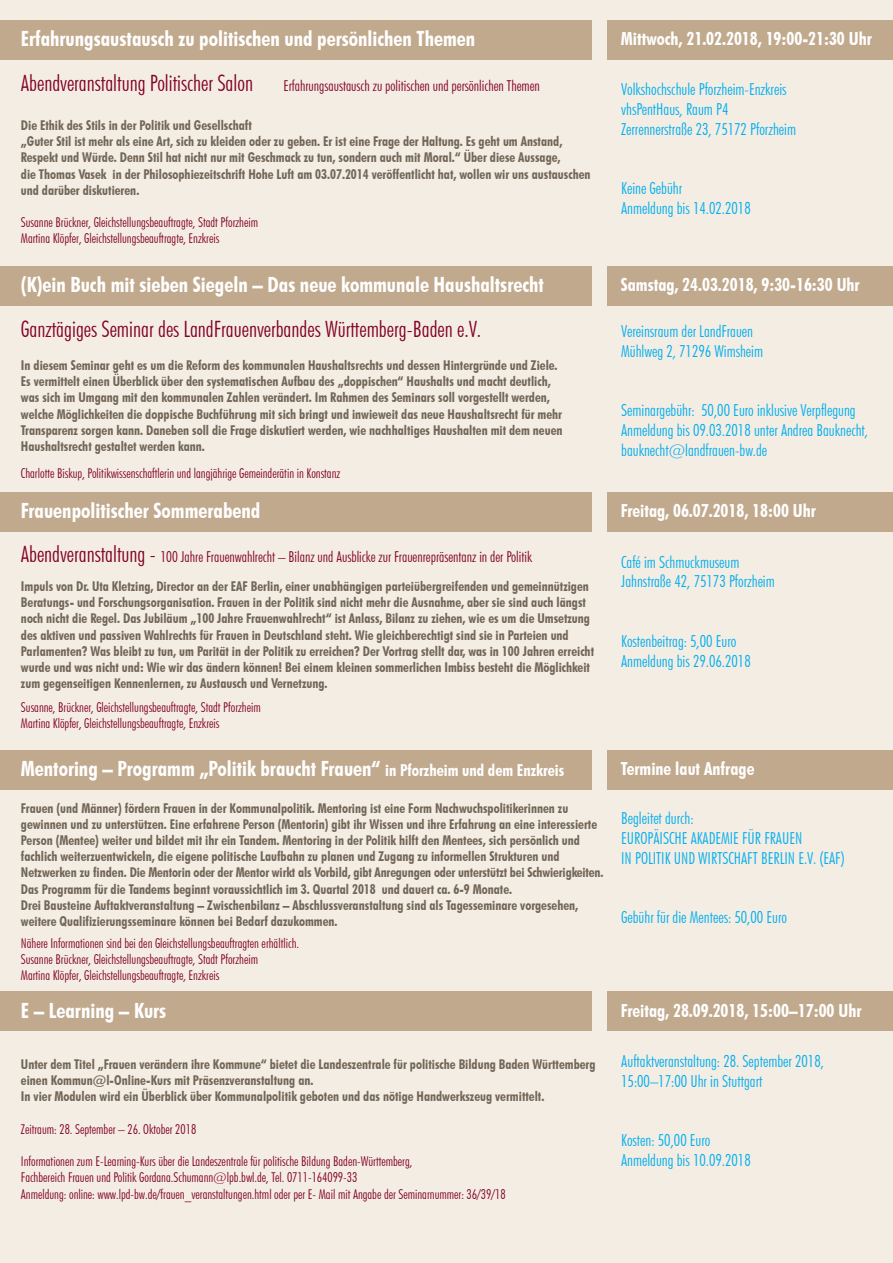
<style>
.page{position:relative;width:893px;height:1263px;background:#f4ede3}
.page>*{position:absolute;margin:0;border:0;box-sizing:border-box;transform-origin:0 0}
.t1{font:300 condensed 22.5px "Futura BT";color:#810026}
.t2{font:700 condensed 21px "Futura BT";color:#fff}
.t3{font:700 condensed 18px "Futura BT";color:#fff}
.t4{font:300 condensed 16.5px/19.8px "Futura BT";color:#00aeef}
.t5{font:300 condensed 15px "Futura BT";color:#810026}
.t6{font:700 condensed 13.5px/16.2px "Futura BT";color:#726658}
.t7{font:300 condensed 13.5px/16.2px "Futura BT";color:#810026}
.s1{font-size:22.5px}
.s2{font-size:16.5px}
</style>
<div class="page">
<div style="left:0;top:20px;width:591px;height:39px;background:#c1a98d"></div>
<div style="left:608px;top:20px;width:285px;height:39px;background:#c1a98d"></div>
<div style="left:0;top:266px;width:591px;height:39px;background:#c1a98d"></div>
<div style="left:608px;top:266px;width:285px;height:39px;background:#c1a98d"></div>
<div style="left:0;top:492px;width:591px;height:39px;background:#c1a98d"></div>
<div style="left:608px;top:492px;width:285px;height:39px;background:#c1a98d"></div>
<div style="left:0;top:992px;width:591px;height:39px;background:#c1a98d"></div>
<div style="left:608px;top:992px;width:285px;height:39px;background:#c1a98d"></div>
<div style="left:0;top:750px;width:591px;height:39px;background:#c1a98d"></div>
<div style="left:608px;top:750px;width:285px;height:39px;background:#c1a98d"></div>
<p class="t2" style="left:21px;top:26px;width:456px">Erfahrungsaustausch zu politischen und persönlichen Themen</p>
<p class="t3" style="left:621px;top:28px;width:252px">Mittwoch, 21.02.2018, 19:00-21:30 Uhr</p>
<p class="t4" style="left:621px;top:79px;width:176px">Volkshochschule Pforzheim-Enzkreis vhsPentHaus, Raum P4<br>Zerrennerstraße 23, 75172 Pforzheim</p>
<p class="t1" style="left:21px;top:69px;width:234px">Abendveranstaltung Politischer Salon</p>
<p class="t5" style="left:284px;top:77px;width:258px">Erfahrungsaustausch zu politischen und persönlichen Themen</p>
<p class="t6" style="left:21px;top:117px;width:571px">Die Ethik des Stils in der Politik und Gesellschaft<br>„Guter Stil ist mehr als eine Art, sich zu kleiden oder zu geben. Er ist eine Frage der Haltung. Es geht um Anstand, Respekt und Würde. Denn Stil hat nicht nur mit Geschmack zu tun, sondern auch mit Moral.“ Über diese Aussage,<br>die Thomas Vasek in der Philosophiezeitschrift Hohe Luft am 03.07.2014 veröffentlicht hat, wollen wir uns austauschen und darüber diskutieren.</p>
<p class="t7" style="left:21px;top:214px;width:239px">Susanne Brückner, Gleichstellungsbeauftragte, Stadt Pforzheim<br>Martina Klöpfer, Gleichstellungsbeauftragte, Enzkreis</p>
<p class="t4" style="left:621px;top:178px;width:131px">Keine Gebühr<br>Anmeldung bis 14.02.2018</p>
<p class="t2" style="left:21px;top:272px;width:524px">(K)ein Buch mit sieben Siegeln – Das neue kommunale Haushaltsrecht</p>
<p class="t3" style="left:621px;top:274px;width:240px">Samstag, 24.03.2018, 9:30-16:30 Uhr</p>
<p class="t4" style="left:621px;top:321px;width:143px">Vereinsraum der LandFrauen<br>Mühlweg 2, 71296 Wimsheim</p>
<p class="t1" style="left:21px;top:315px;width:462px">Ganztägiges Seminar des LandFrauenverbandes Württemberg-Baden e.V.</p>
<p class="t6" style="left:21px;top:357px;width:543px">In diesem Seminar geht es um die Reform des kommunalen Haushaltsrechts und dessen Hintergründe und Ziele.<br>Es vermittelt einen Überblick über den systematischen Aufbau des „doppischen“ Haushalts und macht deutlich, was sich im Umgang mit den kommunalen Zahlen verändert. Im Rahmen des Seminars soll vorgestellt werden, welche Möglichkeiten die doppische Buchführung mit sich bringt und inwieweit das neue Haushaltsrecht für mehr Transparenz sorgen kann. Daneben soll die Frage diskutiert werden, wie nachhaltiges Haushalten mit dem neuen Haushaltsrecht gestaltet werden kann.</p>
<p class="t7" style="left:21px;top:465px;width:321px">Charlotte Biskup, Politikwissenschaftlerin und langjährige Gemeinderätin in Konstanz</p>
<p class="t4" style="left:621px;top:400px;width:248px">Seminargebühr: 50,00 Euro inklusive Verpflegung<br>Anmeldung bis 09.03.2018 unter Andrea Bauknecht, bauknecht@landfrauen-bw.de</p>
<p class="t2" style="left:21px;top:498px;width:241px">Frauenpolitischer Sommerabend</p>
<p class="t3" style="left:621px;top:500px;width:197px">Freitag, 06.07.2018, 18:00 Uhr</p>
<p class="t4" style="left:621px;top:552px;width:155px">Café im Schmuckmuseum<br>Jahnstraße 42, 75173 Pforzheim</p>
<p class="t5" style="left:21px;top:548px;width:513px"><span class="s1">Abendveranstaltung -</span> 100 Jahre Frauenwahlrecht – Bilanz und Ausblicke zur Frauenrepräsentanz in der Politik</p>
<p class="t6" style="left:21px;top:578px;width:575px">Impuls von Dr. Uta Kletzing, Director an der EAF Berlin, einer unabhängigen parteiübergreifenden und gemeinnützigen Beratungs- und Forschungsorganisation. Frauen in der Politik sind nicht mehr die Ausnahme, aber sie sind auch längst noch nicht die Regel. Das Jubiläum „100 Jahre Frauenwahlrecht“ ist Anlass, Bilanz zu ziehen, wie es um die Umsetzung des aktiven und passiven Wahlrechts für Frauen in Deutschland steht. Wie gleichberechtigt sind sie in Parteien und Parlamenten? Was bleibt zu tun, um Parität in der Politik zu erreichen? Der Vortrag stellt dar, was in 100 Jahren erreicht wurde und was nicht und: Wie wir das ändern können! Bei einem kleinen sommerlichen Imbiss besteht die Möglichkeit zum gegenseitigen Kennenlernen, zu Austausch und Vernetzung.</p>
<p class="t7" style="left:21px;top:698px;width:241px">Susanne, Brückner, Gleichstellungsbeauftragte, Stadt Pforzheim<br>Martina Klöpfer, Gleichstellungsbeauftragte, Enzkreis</p>
<p class="t4" style="left:621px;top:631px;width:131px">Kostenbeitrag: 5,00 Euro<br>Anmeldung bis 29.06.2018</p>
<p class="t2" style="left:21px;top:756px;width:545px">Mentoring – Programm „Politik braucht Frauen“ <span class="s2">in Pforzheim und dem Enzkreis</span></p>
<p class="t3" style="left:621px;top:758px;width:135px">Termine laut Anfrage</p>
<p class="t4" style="left:621px;top:808px;width:225px">Begleitet durch:<br>EUROPÄISCHE AKADEMIE FÜR FRAUEN<br>IN POLITIK UND WIRTSCHAFT BERLIN E.V. (EAF)</p>
<p class="t6" style="left:21px;top:799px;width:584px">Frauen (und Männer) fördern Frauen in der Kommunalpolitik. Mentoring ist eine Form Nachwuchspolitikerinnen zu gewinnen und zu unterstützen. Eine erfahrene Person (Mentorin) gibt ihr Wissen und ihre Erfahrung an eine interessierte Person (Mentee) weiter und bildet mit ihr ein Tandem. Mentoring in der Politik hilft den Mentees, sich persönlich und fachlich weiterzuentwickeln, die eigene politische Laufbahn zu planen und Zugang zu informellen Strukturen und Netzwerken zu finden. Die Mentorin oder der Mentor wirkt als Vorbild, gibt Anregungen oder unterstützt bei Schwierigkeiten.<br>Das Programm für die Tandems beginnt voraussichtlich im 3. Quartal 2018 und dauert ca. 6-9 Monate.<br>Drei Bausteine Auftaktveranstaltung – Zwischenbilanz – Abschlussveranstaltung sind als Tagesseminare vorgesehen, weitere Qualifizierungsseminare können bei Bedarf dazukommen.</p>
<p class="t7" style="left:21px;top:934px;width:280px">Nähere Informationen sind bei den Gleichstellungsbeauftragten erhältlich.<br>Susanne Brückner, Gleichstellungsbeauftragte, Stadt Pforzheim<br>Martina Klöpfer, Gleichstellungsbeauftragte, Enzkreis</p>
<p class="t4" style="left:621px;top:907px;width:167px">Gebühr für die Mentees: 50,00 Euro</p>
<p class="t2" style="left:21px;top:998px;width:147px">E – Learning – Kurs</p>
<p class="t3" style="left:621px;top:1000px;width:242px">Freitag, 28.09.2018, 15:00–17:00 Uhr</p>
<p class="t4" style="left:621px;top:1051px;width:204px">Auftaktveranstaltung: 28. September 2018,<br>15:00–17:00 Uhr in Stuttgart</p>
<p class="t6" style="left:21px;top:1056px;width:576px">Unter dem Titel „Frauen verändern ihre Kommune“ bietet die Landeszentrale für politische Bildung Baden Württemberg einen Kommun@l-Online-Kurs mit Präsenzveranstaltung an.<br>In vier Modulen wird ein Überblick über Kommunalpolitik geboten und das nötige Handwerkszeug vermittelt.</p>
<p class="t7" style="left:21px;top:1121px;width:177px">Zeitraum: 28. September – 26. Oktober 2018</p>
<p class="t7" style="left:21px;top:1153px;width:486px">Informationen zum E-Learning-Kurs über die Landeszentrale für politische Bildung Baden-Württemberg,<br>Fachbereich Frauen und Politik Gordana.Schumann@lpb.bwl.de, Tel. 0711-164099-33<br>Anmeldung: online: www.lpd-bw.de/frauen_veranstaltungen.html oder per E- Mail mit Angabe der Seminarnummer: 36/39/18</p>
<p class="t4" style="left:621px;top:1130px;width:131px">Kosten: 50,00 Euro<br>Anmeldung bis 10.09.2018</p>
</div>
